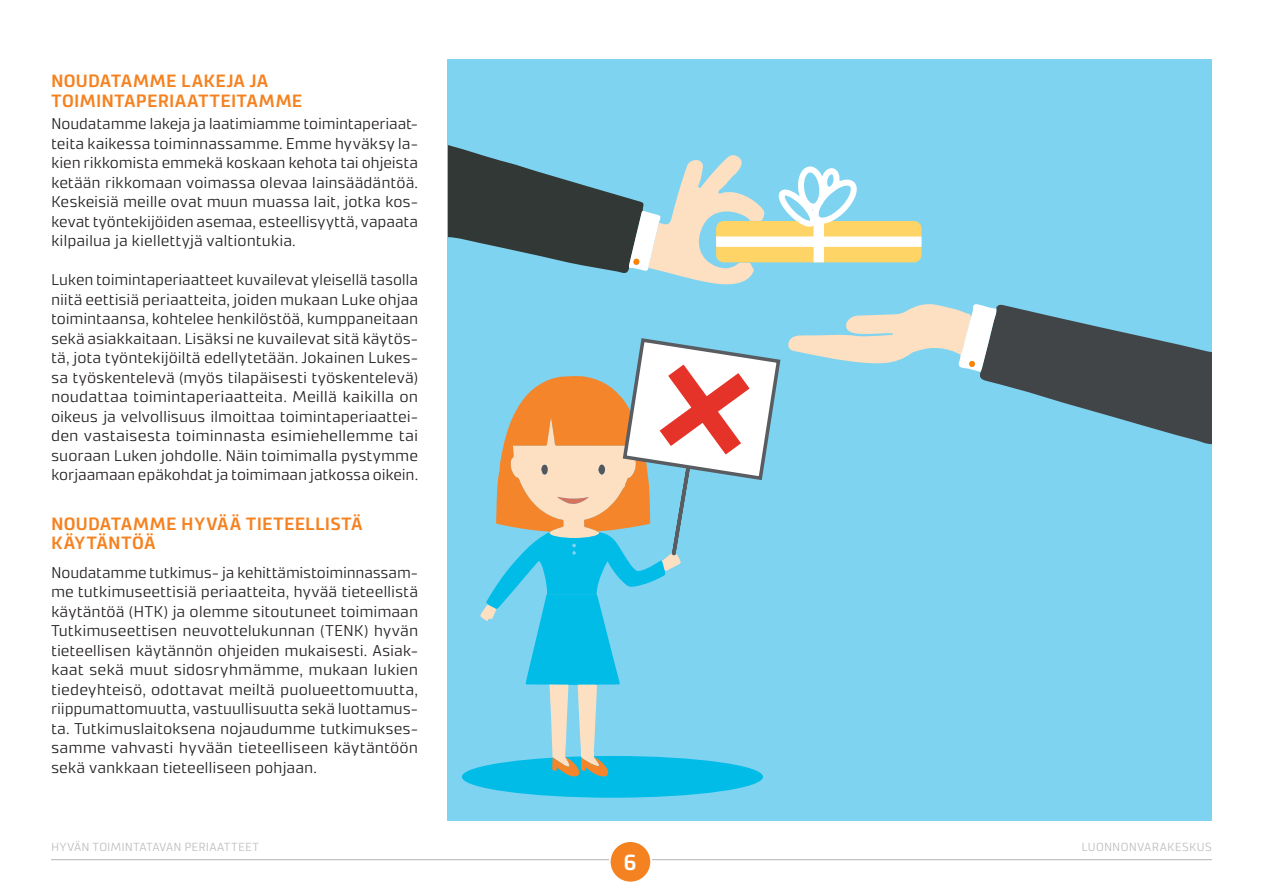
<style>
.page{position:relative;width:1263px;height:893px;background:#fff}
.page>*{position:absolute;margin:0;border:0;box-sizing:border-box;transform-origin:0 0}
.t1{font:600 22.05px "Accura";color:#fff}
.t2{font:600 18px/19.5px "Accura";letter-spacing:.01em;color:#f58220}
.leipis{font:300 15.75px/19.5px "Accura";letter-spacing:-.005em;color:#231f20;text-align:justify}
.t3{font:300 11.85px "Accura";letter-spacing:.02em;color:#bcbdc0}
</style>
<div class="page">
<hr style="left:652px;top:859px;width:560px;height:1px;background:#bcbdc0">
<hr style="left:51px;top:859px;width:558px;height:1px;background:#bcbdc0">
<div style="left:610px;top:841px;width:41px;height:41px;background:#f58220;border-radius:50%"></div>
<div style="left:609px;top:840px;width:43px;height:43px;border:2px solid #fff;border-radius:50%"></div>
<div style="left:448px;top:60px;width:764px;height:761px;background:#7ed3f0"></div>
<div style="left:462px;top:756px;width:301px;height:42px;background:#02bce8;border-radius:50%"></div>
<svg style="left:788px;top:303px;width:424px;height:141px;background:#7ba7b5"></svg>
<svg style="left:448px;top:145px;width:318px;height:140px;background:#799ca4"></svg>
<div style="left:716px;top:221px;width:205px;height:41px;background:#ffd466;border-radius:8px"></div>
<div style="left:716px;top:236px;width:205px;height:11px;background:#fff"></div>
<div style="left:813px;top:222px;width:11px;height:40px;background:#fff"></div>
<svg style="left:776px;top:162px;width:89px;height:72px"></svg>
<svg style="left:480px;top:336px;width:302px;height:441px;background:#91c7d2"></svg>
<p class="t2" style="left:51px;top:71px;width:253px">NOUDATAMME LAKEJA JA<br>TOIMINTAPERIAATTEITAMME</p>
<p class="leipis" style="left:51px;top:114px;width:369px">Noudatamme lakeja ja laatimiamme toimintaperiaat&shy;teita kaikessa toiminnassamme. Emme hyväksy la&shy;kien rikkomista emmekä koskaan kehota tai ohjeista ketään rikkomaan voimassa olevaa lainsäädäntöä.<br>Keskeisiä meille ovat muun muassa lait, jotka kos&shy;kevat työntekijöiden asemaa, esteellisyyttä, vapaata kilpailua ja kiellettyjä valtiontukia.</p>
<p class="leipis" style="left:51px;top:270px;width:369px">Luken toimintaperiaatteet kuvailevat yleisellä tasolla niitä eettisiä periaatteita, joiden mukaan Luke ohjaa toimintaansa, kohtelee henkilöstöä, kumppaneitaan sekä asiakkaitaan. Lisäksi ne kuvailevat sitä käytös&shy;tä, jota työntekijöiltä edellytetään. Jokainen Lukes&shy;sa työskentelevä (myös tilapäisesti työskentelevä) noudattaa toimintaperiaatteita. Meillä kaikilla on oikeus ja velvollisuus ilmoittaa toimintaperiaattei&shy;den vastaisesta toiminnasta esimiehellemme tai suoraan Luken johdolle. Näin toimimalla pystymme korjaamaan epäkohdat ja toimimaan jatkossa oikein.</p>
<p class="t2" style="left:51px;top:513px;width:313px">NOUDATAMME HYVÄÄ TIETEELLISTÄ<br>KÄYTÄNTÖÄ</p>
<p class="leipis" style="left:51px;top:562px;width:369px">Noudatamme tutkimus- ja kehittämistoiminnassam&shy;me tutkimuseettisiä periaatteita, hyvää tieteellistä käytäntöä (HTK) ja olemme sitoutuneet toimimaan Tutkimuseettisen neuvottelukunnan (TENK) hyvän tieteellisen käytännön ohjeiden mukaisesti. Asiak&shy;kaat sekä muut sidosryhmämme, mukaan lukien tiedeyhteisö, odottavat meiltä puolueettomuutta, riippumattomuutta, vastuullisuutta sekä luottamus&shy;ta. Tutkimuslaitoksena nojaudumme tutkimukses&shy;samme vahvasti hyvään tieteelliseen käytäntöön sekä vankkaan tieteelliseen pohjaan.</p>
<p class="t3" style="left:51px;top:839px;width:210px">HYVÄN TOIMINTATAVAN PERIAATTEET</p>
<p class="t3" style="left:1081px;top:839px;width:132px">LUONNONVARAKESKUS</p>
<h1 class="t1" style="left:624px;top:848px;width:14px">6</h1>
</div>
